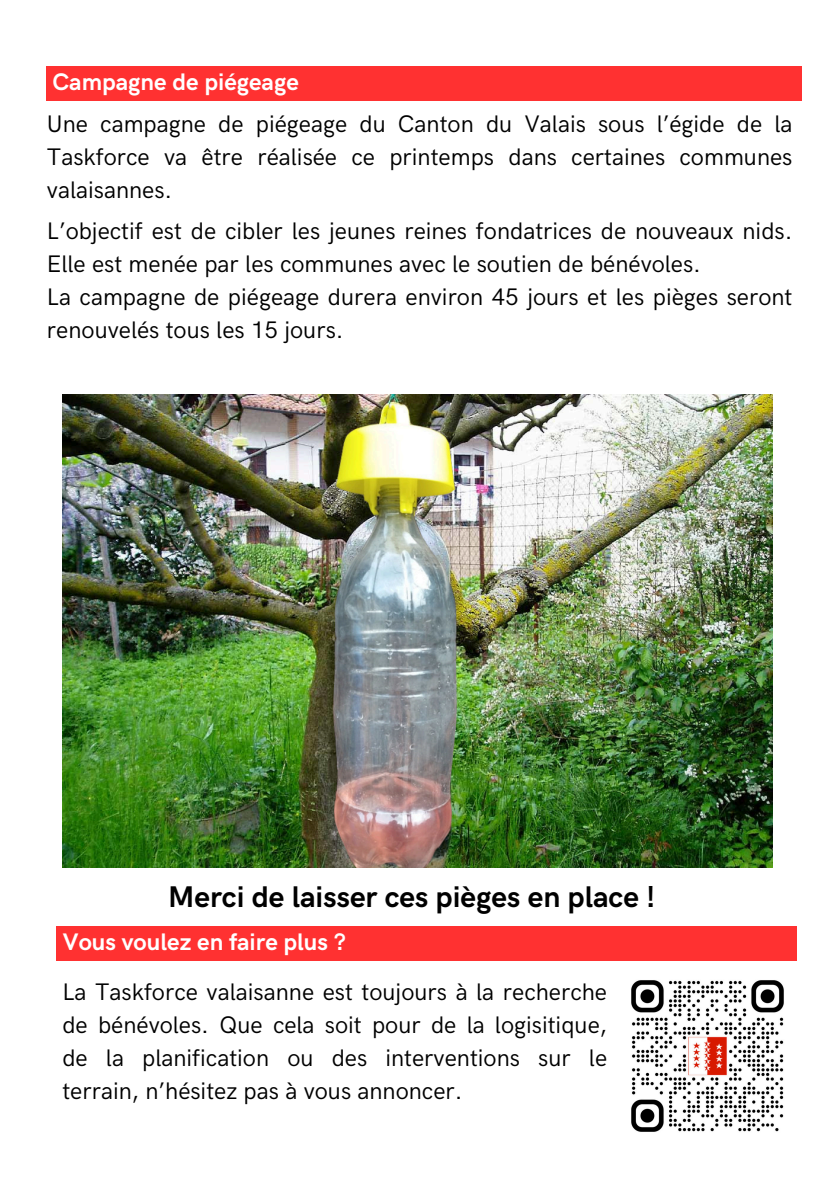
<style>
.page{position:relative;width:839px;height:1191px;background:#fff}
.page>*{position:absolute;margin:0;border:0;box-sizing:border-box;transform-origin:0 0}
.t1{font:700 30px "HK Grotesk";color:#000}
.t2{font:24px/33px "HK Grotesk";color:#000;text-align:justify}
.t3{font:700 24px "HK Grotesk";color:#fff}
</style>
<div class="page">
<img style="left:631px;top:980px;width:153px;height:152px">
<img style="left:63px;top:395px;width:709px;height:472px">
<div style="left:46px;top:66px;width:755px;height:35px;background:#ff3131"></div>
<div style="left:57px;top:926px;width:739px;height:34px;background:#ff3131"></div>
<h2 class="t3" style="left:52px;top:68px;width:248px">Campagne de piégeage</h2>
<p class="t2" style="left:47px;top:108px;width:747px">Une campagne de piégeage du Canton du Valais sous l’égide de la Taskforce va être réalisée ce printemps dans certaines communes valaisannes.</p>
<p class="t2" style="left:47px;top:216px;width:747px">L’objectif est de cibler les jeunes reines fondatrices de nouveaux nids.<br>Elle est menée par les communes avec le soutien de bénévoles.</p>
<p class="t2" style="left:47px;top:282px;width:747px">La campagne de piégeage durera environ 45 jours et les pièges seront renouvelés tous les 15 jours.</p>
<p class="t1" style="left:168px;top:880px;width:489px">Merci de laisser ces pièges en place !</p>
<h1 class="t3" style="left:63px;top:928px;width:284px">Vous voulez en faire plus ?</h1>
<h2 class="t2" style="left:62px;top:976px;width:546px">La Taskforce valaisanne est toujours à la recherche de bénévoles. Que cela soit pour de la logisitique, de la planification ou des interventions sur le terrain, n’hésitez pas à vous annoncer.</h2>
</div>
